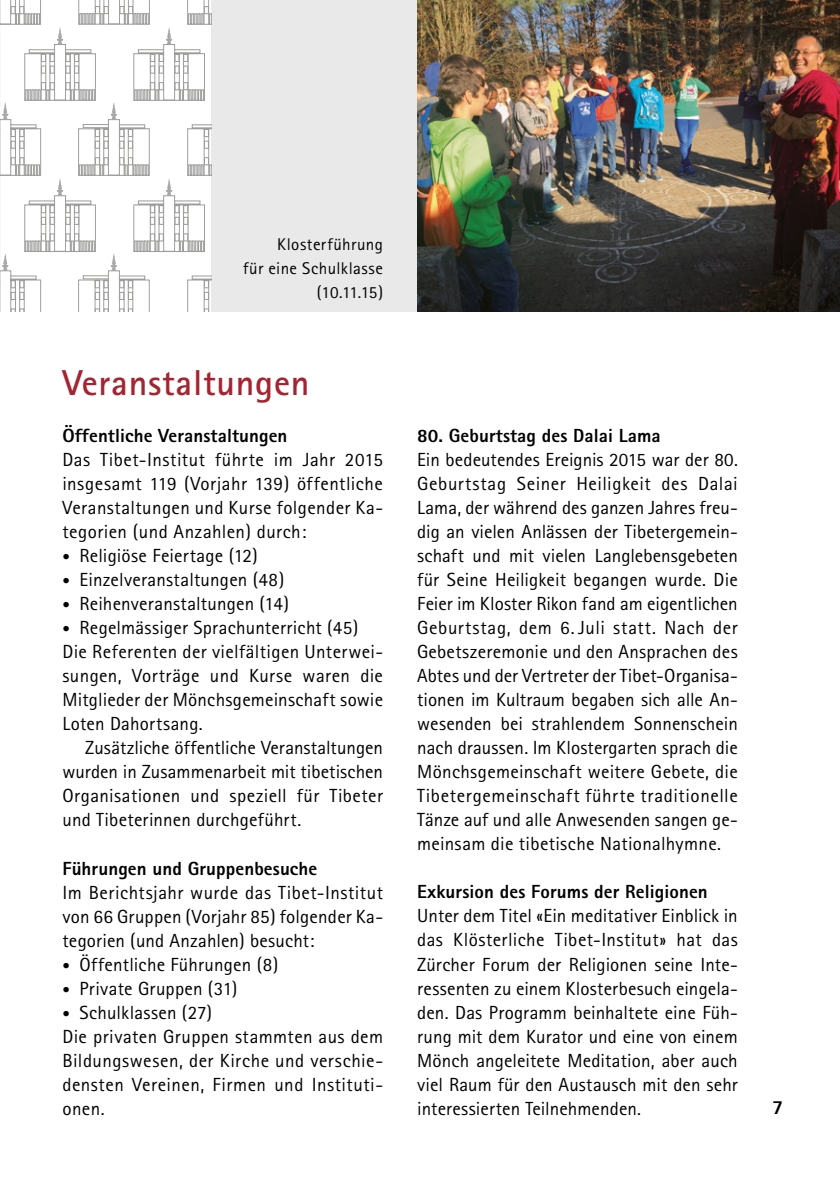
<style>
.page{position:relative;width:840px;height:1191px;background:#fff}
.page>*{position:absolute;margin:0;border:0;box-sizing:border-box;transform-origin:0 0}
.t1{font:700 36px "Rotis Sans Serif";letter-spacing:.02em;color:#a52431}
.t2{font:800 20px "Rotis Sans Serif";color:#000}
.t3{font:19px/24px "Rotis Sans Serif";letter-spacing:.015em;color:#000;text-align:justify}
.t4{font:800 19px "Rotis Sans Serif";letter-spacing:.005em;color:#000}
.t5{font:17px/24px "Rotis Sans Serif";letter-spacing:.025em;color:#000;text-align:right}
.s1{font-size:15px}
</style>
<div class="page">
<div style="left:211px;top:0;width:206px;height:312px;background:#e9e9e9"></div>
<img style="left:417px;top:0;width:422px;height:312px">
<svg style="left:0;top:0;width:212px;height:312px"></svg>
<p class="t5" style="left:243px;top:232px;width:141px">Klosterführung<br>für eine Schulklasse (10.11.15)</p>
<h1 class="t1" style="left:62px;top:359px;width:248px">Veranstaltungen</h1>
<p class="t4" style="left:62px;top:424px;width:226px">Öffentliche Veranstaltungen</p>
<p class="t3" style="left:62px;top:448px;width:322px">Das Tibet-Institut führte im Jahr 2015 insgesamt 119 (Vorjahr 139) öffentliche Veranstaltungen und Kurse folgender Ka&shy;tegorien (und Anzahlen) durch:</p>
<p class="t3" style="left:62px;top:544px;width:197px"><span class="s1">•</span> Religiöse Feiertage (12)</p>
<p class="t3" style="left:62px;top:568px;width:223px"><span class="s1">•</span> Einzelveranstaltungen (48)</p>
<p class="t3" style="left:62px;top:592px;width:228px"><span class="s1">•</span> Reihenveranstaltungen (14)</p>
<p class="t3" style="left:62px;top:616px;width:322px;text-align:left"><span class="s1">•</span> Regelmässiger Sprachunterricht (45)<br>Die Referenten der vielfältigen Unterwei&shy;sungen, Vorträge und Kurse waren die Mitglieder der Mönchsgemeinschaft sowie Loten Dahortsang.</p>
<p class="t3" style="left:62px;top:736px;width:322px;text-indent:23px">Zusätzliche öffentliche Veranstaltungen wurden in Zusammenarbeit mit tibetischen Organisationen und speziell für Tibeter und Tibeterinnen durchgeführt.</p>
<p class="t4" style="left:62px;top:856px;width:256px">Führungen und Gruppenbesuche</p>
<p class="t3" style="left:62px;top:880px;width:322px">Im Berichtsjahr wurde das Tibet-Institut von 66 Gruppen (Vorjahr 85) folgender Ka&shy;tegorien (und Anzahlen) besucht:</p>
<p class="t3" style="left:62px;top:952px;width:217px"><span class="s1">•</span> Öffentliche Führungen (8)</p>
<p class="t3" style="left:62px;top:976px;width:176px"><span class="s1">•</span> Private Gruppen (31)</p>
<p class="t3" style="left:62px;top:1000px;width:322px;text-align:left"><span class="s1">•</span> Schulklassen (27)<br>Die privaten Gruppen stammten aus dem<br>Bildungswesen, der Kirche und verschie&shy;densten Vereinen, Firmen und Instituti&shy;onen.</p>
<p class="t4" style="left:417px;top:424px;width:245px">80. Geburtstag des Dalai Lama</p>
<p class="t3" style="left:417px;top:448px;width:322px">Ein bedeutendes Ereignis 2015 war der 80.<br>Geburtstag Seiner Heiligkeit des Dalai Lama, der während des ganzen Jahres freu&shy;dig an vielen Anlässen der Tibetergemein&shy;schaft und mit vielen Langlebensgebeten für Seine Heiligkeit begangen wurde. Die Feier im Kloster Rikon fand am eigentlichen Geburtstag, dem 6. Juli statt. Nach der Gebetszeremonie und den Ansprachen des Abtes und der Vertreter der Tibet-Organisa&shy;tionen im Kultraum begaben sich alle An&shy;wesenden bei strahlendem Sonnenschein nach draussen. Im Klostergarten sprach die Mönchsgemeinschaft weitere Gebete, die Tibetergemeinschaft führte traditionelle Tänze auf und alle Anwesenden sangen ge&shy;meinsam die tibetische Nationalhymne.</p>
<p class="t4" style="left:417px;top:880px;width:292px">Exkursion des Forums der Religionen</p>
<p class="t3" style="left:417px;top:904px;width:322px">Unter dem Titel «Ein meditativer Einblick in das Klösterliche Tibet-Institut» hat das Zürcher Forum der Religionen seine Inte&shy;ressenten zu einem Klosterbesuch eingela&shy;den. Das Programm beinhaltete eine Füh&shy;rung mit dem Kurator und eine von einem Mönch angeleitete Meditation, aber auch viel Raum für den Austausch mit den sehr interessierten Teilnehmenden.</p>
<p class="t2" style="left:771px;top:1095px;width:13px">7</p>
</div>
